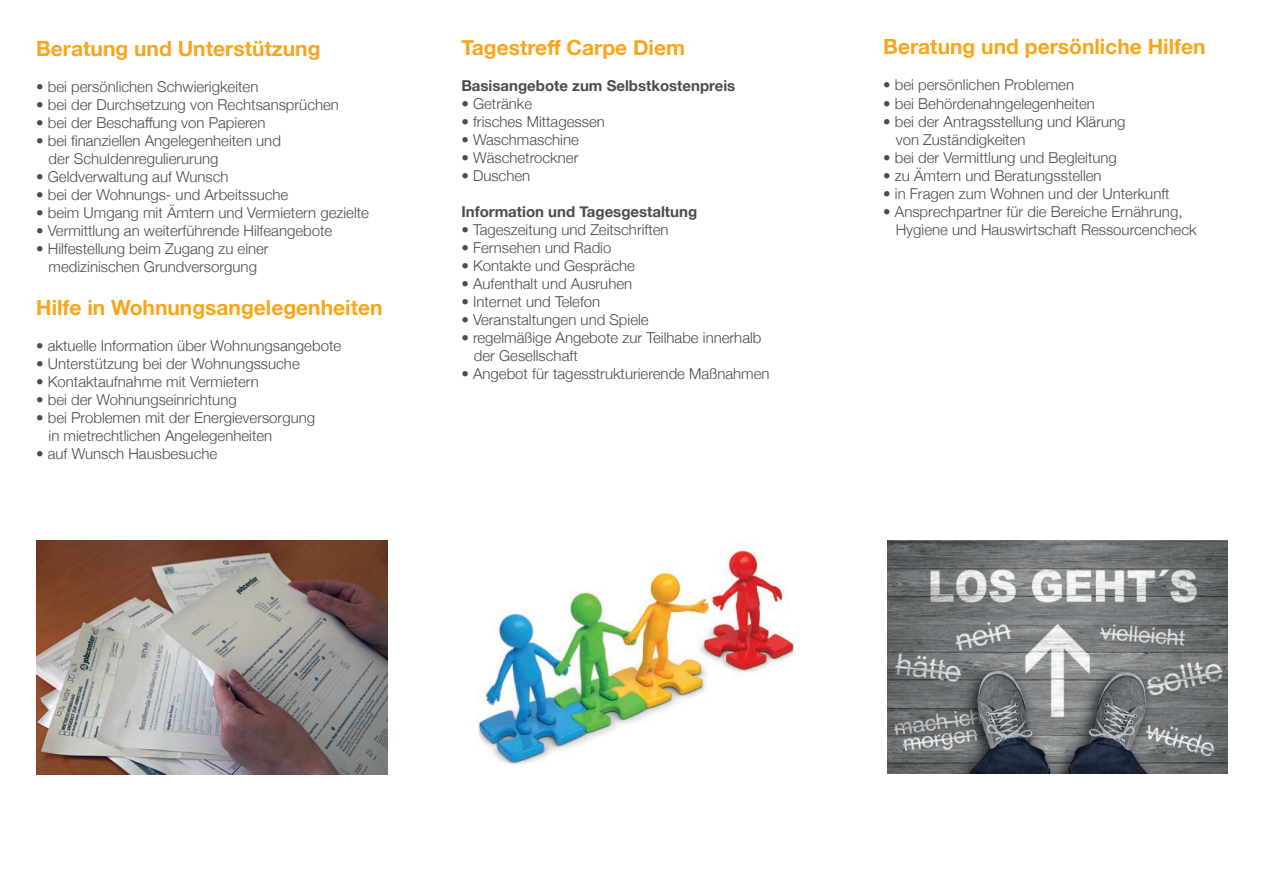
<style>
.page{position:relative;width:1263px;height:893px;background:#fff}
.page>*{position:absolute;margin:0;border:0;box-sizing:border-box;transform-origin:0 0}
.t1{font:700 21px "Helvetica Neue";color:#f9a51b}
.t2{font:300 15px/18px "Helvetica Neue";color:#4b4c4d}
.t3{font:700 15px "Helvetica Neue";color:#4b4c4d}
</style>
<div class="page">
<img style="left:36px;top:540px;width:351px;height:234px">
<img style="left:477px;top:550px;width:318px;height:216px">
<img style="left:887px;top:541px;width:340px;height:233px">
<h1 class="t1" style="left:36px;top:32px;width:286px">Beratung und Unterstützung</h1>
<p class="t2" style="left:36px;top:76px;width:224px">• bei persönlichen Schwierigkeiten</p>
<p class="t2" style="left:36px;top:94px;width:304px">• bei der Durchsetzung von Rechtsansprüchen</p>
<p class="t2" style="left:36px;top:112px;width:231px">• bei der Beschaffung von Papieren</p>
<p class="t2" style="left:49px;top:130px;width:234px;text-indent:-13px">• bei finanziellen Angelegenheiten und der Schuldenregulierurung</p>
<p class="t2" style="left:36px;top:166px;width:194px">• Geldverwaltung auf Wunsch</p>
<p class="t2" style="left:36px;top:184px;width:254px">• bei der Wohnungs- und Arbeitssuche</p>
<p class="t2" style="left:36px;top:202px;width:334px">• beim Umgang mit Ämtern und Vermietern gezielte</p>
<p class="t2" style="left:36px;top:220px;width:298px">• Vermittlung an weiterführende Hilfeangebote</p>
<p class="t2" style="left:36px;top:238px;width:234px;text-align:center">• Hilfestellung beim Zugang zu einer medizinischen Grundversorgung</p>
<h1 class="t1" style="left:36px;top:291px;width:348px">Hilfe in Wohnungsangelegenheiten</h1>
<p class="t2" style="left:36px;top:335px;width:307px">• aktuelle Information über Wohnungsangebote</p>
<p class="t2" style="left:36px;top:353px;width:265px">• Unterstützung bei der Wohnungssuche</p>
<p class="t2" style="left:36px;top:371px;width:224px">• Kontaktaufnahme mit Vermietern</p>
<p class="t2" style="left:36px;top:389px;width:202px">• bei der Wohnungseinrichtung</p>
<p class="t2" style="left:49px;top:407px;width:268px;text-indent:-13px">• bei Problemen mit der Energieversorgung in mietrechtlichen Angelegenheiten</p>
<p class="t2" style="left:36px;top:443px;width:183px">• auf Wunsch Hausbesuche</p>
<h1 class="t1" style="left:461px;top:31px;width:225px">Tagestreff Carpe Diem</h1>
<p class="t3" style="left:461px;top:74px;width:275px">Basisangebote zum Selbstkostenpreis</p>
<p class="t2" style="left:461px;top:93px;width:72px">• Getränke</p>
<p class="t2" style="left:461px;top:111px;width:145px">• frisches Mittagessen</p>
<p class="t2" style="left:461px;top:129px;width:119px">• Waschmaschine</p>
<p class="t2" style="left:461px;top:147px;width:118px">• Wäschetrockner</p>
<p class="t2" style="left:461px;top:165px;width:70px">• Duschen</p>
<p class="t3" style="left:461px;top:200px;width:237px">Information und Tagesgestaltung</p>
<p class="t2" style="left:461px;top:219px;width:209px">• Tageszeitung und Zeitschriften</p>
<p class="t2" style="left:461px;top:237px;width:152px">• Fernsehen und Radio</p>
<p class="t2" style="left:461px;top:255px;width:175px">• Kontakte und Gespräche</p>
<p class="t2" style="left:461px;top:273px;width:172px">• Aufenthalt und Ausruhen</p>
<p class="t2" style="left:461px;top:291px;width:140px">• Internet und Telefon</p>
<p class="t2" style="left:461px;top:309px;width:189px">• Veranstaltungen und Spiele</p>
<p class="t2" style="left:474px;top:327px;width:289px;text-indent:-13px">• regelmäßige Angebote zur Teilhabe innerhalb der Gesellschaft</p>
<p class="t2" style="left:461px;top:363px;width:310px">• Angebot für tagesstrukturierende Maßnahmen</p>
<h1 class="t1" style="left:883px;top:31px;width:324px">Beratung und persönliche Hilfen</h1>
<p class="t2" style="left:883px;top:75px;width:192px">• bei persönlichen Problemen</p>
<p class="t2" style="left:883px;top:93px;width:213px">• bei Behördenahngelegenheiten</p>
<p class="t2" style="left:896px;top:111px;width:231px;text-indent:-13px">• bei der Antragsstellung und Klärung von Zuständigkeiten</p>
<p class="t2" style="left:883px;top:147px;width:235px">• bei der Vermittlung und Begleitung</p>
<p class="t2" style="left:883px;top:165px;width:220px">• zu Ämtern und Beratungsstellen</p>
<p class="t2" style="left:883px;top:183px;width:288px">• in Fragen zum Wohnen und der Unterkunft</p>
<p class="t2" style="left:896px;top:201px;width:302px;text-indent:-13px">• Ansprechpartner für die Bereiche Ernährung,<br>Hygiene und Hauswirtschaft Ressourcencheck</p>
</div>
